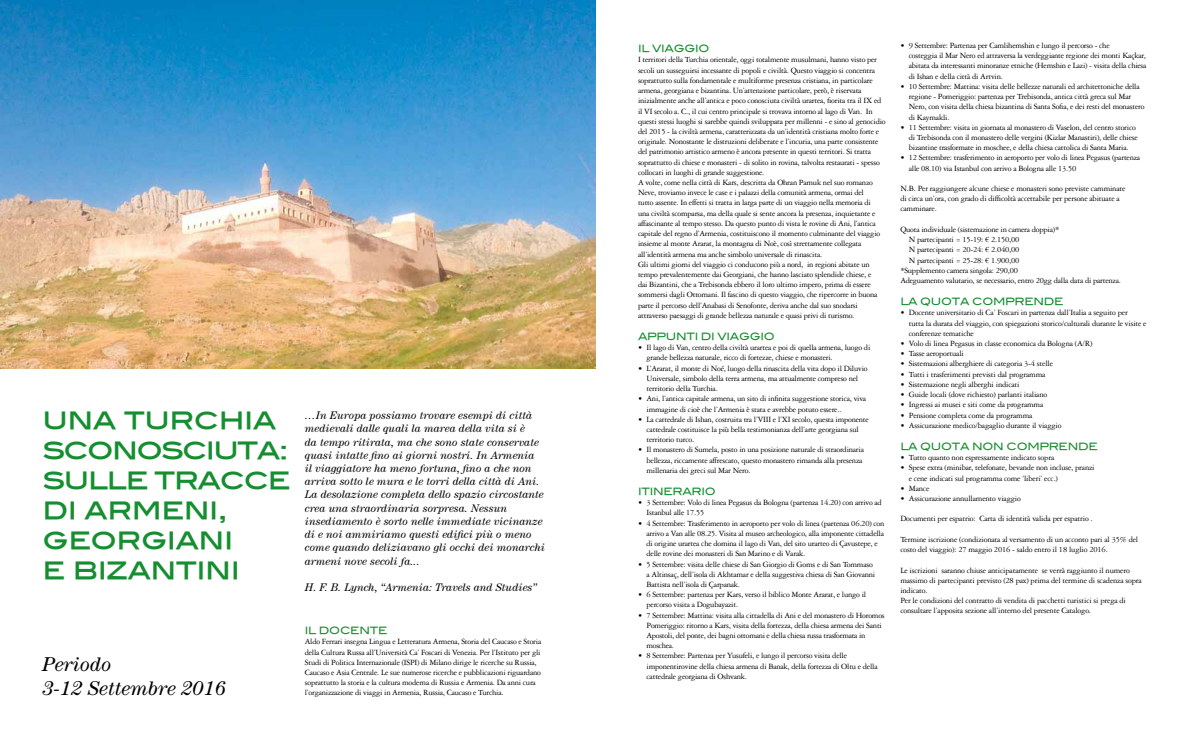
<style>
.page{position:relative;width:1191px;height:738px;background:#fff}
.page>*{position:absolute;margin:0;border:0;box-sizing:border-box;transform-origin:0 0}
.t1{font:28px/30px "Blair Md ITCTT Medium";letter-spacing:-.02em;color:#158e30}
.t2{font:italic 20px/24px "Century Std";color:#000}
.t3{font:italic 11px/13.2px "Century Std";color:#000}
.t4{font:10px "Blair Md ITCTT Medium";letter-spacing:-.025em;color:#158e30}
.t5{font:8.5px/10.2px "Garamond 3 LT Std";letter-spacing:-.025em;color:#000}
</style>
<div class="page">
<img style="left:0;top:0;width:595px;height:369px">
<h1 class="t1" style="left:43px;top:400px;width:250px">una turchia sconosciuta: sulle tracce di armeni, georgiani<br>e bizantini</h1>
<h2 class="t2" style="left:43px;top:651px;width:185px">Periodo<br>3-12 Settembre 2016</h2>
<p class="t3" style="left:305px;top:408px;width:242px">…In Europa possiamo trovare esempi di città medievali dalle quali la marea della vita si è<br>da tempo ritirata, ma che sono state conservate quasi intatte fino ai giorni nostri. In Armenia<br>il viaggiatore ha meno fortuna, fino a che non arriva sotto le mura e le torri della città di Ani.<br>La desolazione completa dello spazio circostante crea una straordinaria sorpresa. Nessun insediamento è sorto nelle immediate vicinanze di e noi ammiriamo questi edifici più o meno come quando deliziavano gli occhi dei monarchi armeni nove secoli fa...</p>
<p class="t3" style="left:305px;top:580px;width:233px">H. F. B. Lynch, “Armenia: Travels and Studies”</p>
<p class="t4" style="left:305px;top:622px;width:84px">IL DOCENTE</p>
<p class="t5" style="left:305px;top:636px;width:238px">Aldo Ferrari insegna Lingua e Letteratura Armena, Storia del Caucaso e Storia della Cultura Russa all’Università Ca’ Foscari di Venezia. Per l’Istituto per gli Studi di Politica Internazionale (ISPI) di Milano dirige le ricerche su Russia, Caucaso e Asia Centrale. Le sue numerose ricerche e pubblicazioni riguardano soprattutto la storia e la cultura moderna di Russia e Armenia. Da anni cura l’organizzazione di viaggi in Armenia, Russia, Caucaso e Turchia.</p>
<p class="t4" style="left:638px;top:40px;width:73px">IL VIAGGIO</p>
<p class="t5" style="left:638px;top:55px;width:249px">I territori della Turchia orientale, oggi totalmente musulmani, hanno visto per secoli un susseguirsi incessante di popoli e civiltà. Questo viaggio si concentra soprattutto sulla fondamentale e multiforme presenza cristiana, in particolare armena, georgiana e bizantina. Un’attenzione particolare, però, è riservata inizialmente anche all’antica e poco conosciuta civiltà urartea, fiorita tra il IX ed il VI secolo a. C., il cui centro principale si trovava intorno al lago di Van. In questi stessi luoghi si sarebbe quindi sviluppata per millenni - e sino al genocidio del 2015 - la civiltà armena, caratterizzata da un’identità cristiana molto forte e originale. Nonostante le distruzioni deliberate e l’incuria, una parte consistente del patrimonio artistico armeno è ancora presente in questi territori. Si tratta soprattutto di chiese e monasteri - di solito in rovina, talvolta restaurati - spesso collocati in luoghi di grande suggestione.<br>A volte, come nella città di Kars, descritta da Ohran Pamuk nel suo romanzo Neve, troviamo invece le case e i palazzi della comunità armena, ormai del<br>tutto assente. In effetti si tratta in larga parte di un viaggio nella memoria di<br>una civiltà scomparsa, ma della quale si sente ancora la presenza, inquietante e affascinante al tempo stesso. Da questo punto di vista le rovine di Ani, l’antica capitale del regno d’Armenia, costituiscono il momento culminante del viaggio insieme al monte Ararat, la montagna di Noè, così strettamente collegata all’identità armena ma anche simbolo universale di rinascita.<br>Gli ultimi giorni del viaggio ci conducono più a nord, in regioni abitate un tempo prevalentemente dai Georgiani, che hanno lasciato splendide chiese, e<br>dai Bizantini, che a Trebisonda ebbero il loro ultimo impero, prima di essere sommersi dagli Ottomani. Il fascino di questo viaggio, che ripercorre in buona parte il percorso dell’Anabasi di Senofonte, deriva anche dal suo snodarsi attraverso paesaggi di grande bellezza naturale e quasi privi di turismo.</p>
<p class="t4" style="left:638px;top:328px;width:138px">APPUNTI DI VIAGGIO</p>
<p class="t5" style="left:646px;top:342px;width:225px;text-indent:-8px">• Il lago di Van, centro della civiltà urartea e poi di quella armena, luogo di grande bellezza naturale, ricco di fortezze, chiese e monasteri.</p>
<p class="t5" style="left:646px;top:363px;width:223px;text-indent:-8px">• L’Ararat, il monte di Noé, luogo della rinascita della vita dopo il Diluvio<br>Universale, simbolo della terra armena, ma attualmente compreso nel territorio della Turchia.</p>
<p class="t5" style="left:646px;top:393px;width:221px;text-indent:-8px">• Ani, l’antica capitale armena, un sito di infinita suggestione storica, viva immagine di cioè che l’Armenia è stata e avrebbe potuto essere..</p>
<p class="t5" style="left:646px;top:414px;width:224px;text-indent:-8px">• La cattedrale di Ishan, costruita tra l’VIII e l’XI secolo, questa imponente cattedrale costituisce la più bella testimonianza dell’arte georgiana sul territorio turco.</p>
<p class="t5" style="left:646px;top:444px;width:219px;text-indent:-8px">• Il monastero di Sumela, posto in una posizione naturale di straordinaria bellezza, riccamente affrescato, questo monastero rimanda alla presenza millenaria dei greci sul Mar Nero.</p>
<p class="t4" style="left:638px;top:483px;width:79px">ITINERARIO</p>
<p class="t5" style="left:646px;top:497px;width:237px;text-indent:-8px">• 3 Settembre: Volo di linea Pegasus da Bologna (partenza 14.20) con arrivo ad<br>Istanbul alle 17.55</p>
<p class="t5" style="left:646px;top:517px;width:239px;text-indent:-8px">• 4 Settembre: Trasferimento in aeroporto per volo di linea (partenza 06.20) con arrivo a Van alle 08.25. Visita al museo archeologico, alla imponente cittadella di origine urartea che domina il lago di Van, del sito urarteo di Çavustepe, e delle rovine dei monasteri di San Marino e di Varak.</p>
<p class="t5" style="left:646px;top:558px;width:230px;text-indent:-8px">• 5 Settembre: visita delle chiese di San Giorgio di Goms e di San Tommaso a Altinsaç, dell’isola di Akhtamar e della suggestiva chiesa di San Giovanni<br>Battista nell’isola di Çarpanak.</p>
<p class="t5" style="left:646px;top:589px;width:221px;text-indent:-8px">• 6 Settembre: partenza per Kars, verso il biblico Monte Ararat, e lungo il percorso visita a Dogubayazit.</p>
<p class="t5" style="left:646px;top:609px;width:240px;text-indent:-8px">• 7 Settembre: Mattina: visita alla cittadella di Ani e del monastero di Horomos Pomeriggio: ritorno a Kars, visita della fortezza, della chiesa armena dei Santi Apostoli, del ponte, dei bagni ottomani e della chiesa russa trasformata in moschea.</p>
<p class="t5" style="left:646px;top:650px;width:233px;text-indent:-8px">• 8 Settembre: Partenza per Yusufeli, e lungo il percorso visita delle imponentirovine della chiesa armena di Banak, della fortezza di Oltu e della cattedrale georgiana di Oshvank.</p>
<p class="t5" style="left:908px;top:40px;width:239px;text-indent:-8px">• 9 Settembre: Partenza per Camlihemshin e lungo il percorso - che<br>costeggia il Mar Nero ed attraversa la verdeggiante regione dei monti Kaçkar, abitata da interessanti minoranze etniche (Hemshin e Lazi) - visita della chiesa di Ishan e della città di Artvin.</p>
<p class="t5" style="left:908px;top:81px;width:237px;text-indent:-8px">• 10 Settembre: Mattina: visita delle bellezze naturali ed architettoniche della regione - Pomeriggio: partenza per Trebisonda, antica città greca sul Mar Nero, con visita della chiesa bizantina di Santa Sofia, e dei resti del monastero di Kaymakli.</p>
<p class="t5" style="left:908px;top:122px;width:230px;text-indent:-8px">• 11 Settembre: visita in giornata al monastero di Vaselon, del centro storico di Trebisonda con il monastero delle vergini (Kizlar Manastiri), delle chiese bizantine trasformate in moschee, e della chiesa cattolica di Santa Maria.</p>
<p class="t5" style="left:908px;top:153px;width:233px;text-indent:-8px">• 12 Settembre: trasferimento in aeroporto per volo di linea Pegasus (partenza alle 08.10) via Istanbul con arrivo a Bologna alle 13.50</p>
<p class="t5" style="left:900px;top:183px;width:227px">N.B. Per raggiungere alcune chiese e monasteri sono previste camminate di circa un’ora, con grado di difficoltà accettabile per persone abituate a camminare.</p>
<p class="t5" style="left:900px;top:224px;width:160px">Quota individuale (sistemazione in camera doppia)*</p>
<p class="t5" style="left:908px;top:234px;width:112px">N partecipanti = 15-19: € 2.150,00</p>
<p class="t5" style="left:908px;top:244px;width:112px">N partecipanti = 20-24: € 2.040,00</p>
<p class="t5" style="left:908px;top:255px;width:112px">N partecipanti = 25-28: € 1.900,00</p>
<p class="t5" style="left:900px;top:265px;width:119px">*Supplemento camera singola: 290,00</p>
<p class="t5" style="left:900px;top:275px;width:222px">Adeguamento valutario, se necessario, entro 20gg dalla data di partenza.</p>
<p class="t4" style="left:900px;top:293px;width:165px">LA QUOTA COMPRENDE</p>
<p class="t5" style="left:908px;top:307px;width:239px;text-indent:-8px">• Docente universitario di Ca’ Foscari in partenza dall’Italia a seguito per<br>tutta la durata del viaggio, con spiegazioni storico/culturali durante le visite e conferenze tematiche</p>
<p class="t5" style="left:900px;top:338px;width:194px">• Volo di linea Pegasus in classe economica da Bologna (A/R)</p>
<p class="t5" style="left:900px;top:348px;width:65px">• Tasse aeroportuali</p>
<p class="t5" style="left:900px;top:358px;width:154px">• Sistemazioni alberghiere di categoria 3-4 stelle</p>
<p class="t5" style="left:900px;top:369px;width:147px">• Tutti i trasferimenti previsti dal programma</p>
<p class="t5" style="left:900px;top:379px;width:121px">• Sistemazione negli alberghi indicati</p>
<p class="t5" style="left:900px;top:389px;width:148px">• Guide locali (dove richiesto) parlanti italiano</p>
<p class="t5" style="left:900px;top:399px;width:144px">• Ingressi ai musei e siti come da programma</p>
<p class="t5" style="left:900px;top:409px;width:134px">• Pensione completa come da programma</p>
<p class="t5" style="left:900px;top:420px;width:163px">• Assicurazione medico/bagaglio durante il viaggio</p>
<p class="t4" style="left:900px;top:438px;width:199px">LA QUOTA NON COMPRENDE</p>
<p class="t5" style="left:900px;top:452px;width:155px">• Tutto quanto non espressamente indicato sopra</p>
<p class="t5" style="left:908px;top:462px;width:187px;text-indent:-8px">• Spese extra (minibar, telefonate, bevande non incluse, pranzi e cene indicati sul programma come ‘liberi’ ecc.)</p>
<p class="t5" style="left:900px;top:483px;width:31px">• Mance</p>
<p class="t5" style="left:900px;top:493px;width:122px">• Assicurazione annullamento viaggio</p>
<p class="t5" style="left:900px;top:513px;width:194px">Documenti per espatrio: Carta di identità valida per espatrio .</p>
<p class="t5" style="left:900px;top:534px;width:239px">Termine iscrizione (condizionata al versamento di un acconto pari al 35% del costo del viaggio): 27 maggio 2016 - saldo entro il 18 luglio 2016.</p>
<p class="t5" style="left:900px;top:564px;width:243px">Le iscrizioni saranno chiuse anticipatamente se verrà raggiunto il numero massimo di partecipanti previsto (28 pax) prima del termine di scadenza sopra indicato.<br>Per le condizioni del contratto di vendita di pacchetti turistici si prega di consultare l’apposita sezione all’interno del presente Catalogo.</p>
</div>
